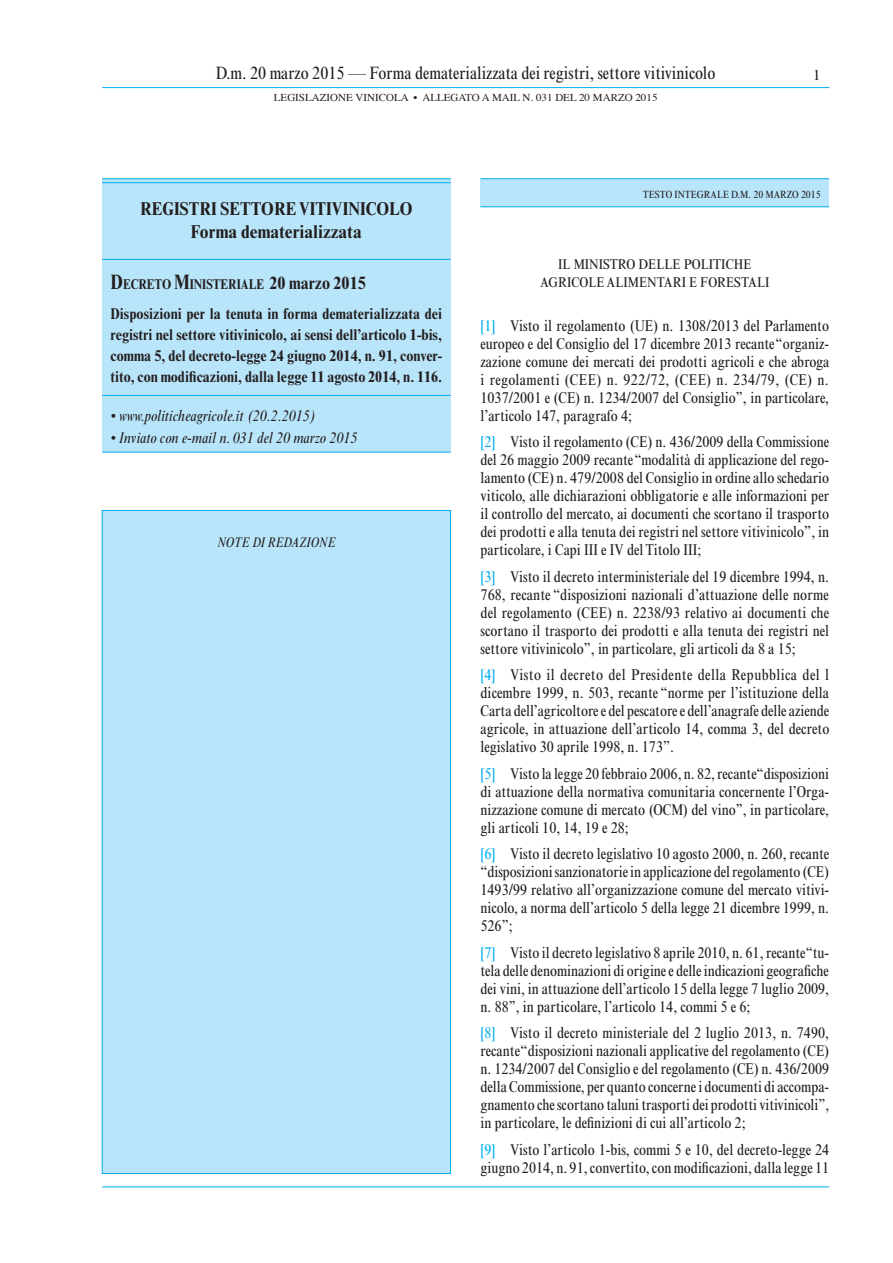
<style>
.page{position:relative;width:893px;height:1263px;background:#fff}
.page>*{position:absolute;margin:0;border:0;box-sizing:border-box;transform-origin:0 0}
.t1{font:700 condensed 18.75px "Times New Roman";color:#231f20;scale:1.05 1}
.t2{font:condensed 18px "Times New Roman";color:#231f20}
._1_Premesse{font:condensed 15.75px/18px "Times New Roman";color:#231f20;text-align:justify}
.t3{font:700 condensed 15.75px/21px "Times New Roman";color:#231f20;text-align:justify}
._4_Note_redazione{font:italic condensed 15.75px "Times New Roman";color:#231f20}
.t4{font:15px "Times";color:#231f20;scale:1.05 1}
.t5{font:condensed 14.25px "Times New Roman";color:#231f20;scale:1.05 1}
.t6{font:700 condensed 14.25px "Times New Roman";color:#231f20}
.t7{font:italic condensed 14.25px "Times New Roman";color:#231f20}
.t8{font:10.5px "Times";color:#231f20;scale:1.05 1}
.t9{font:condensed 10.5px "Times New Roman";color:#231f20;scale:1.05 1}
.s1{font-size:21px}
.s2{font-size:18px}
.s3{color:#00aeef}
</style>
<div class="page">
<hr style="left:102px;top:1186px;width:727px;height:1px;background:#00aeef">
<hr style="left:102px;top:87px;width:727px;height:1px;background:#00aeef">
<div style="left:102px;top:510px;width:349px;height:663px;background:#b9e5fa"></div>
<div style="left:102px;top:179px;width:349px;height:273px;background:#b9e5fa"></div>
<hr style="left:102px;top:178px;width:349px;height:1px;background:#00aeef">
<hr style="left:102px;top:182px;width:349px;height:1px;background:#00aeef">
<div style="left:481px;top:179px;width:348px;height:28px;background:#b9e5fa"></div>
<hr style="left:481px;top:178px;width:348px;height:1px;background:#00aeef">
<hr style="left:481px;top:207px;width:348px;height:1px;background:#00aeef">
<hr style="left:102px;top:259px;width:349px;height:1px;background:#00aeef">
<hr style="left:102px;top:395px;width:349px;height:1px;background:#00aeef">
<hr style="left:102px;top:452px;width:349px;height:1px;background:#00aeef">
<p class="t2" style="left:216px;top:63px;width:501px">D.m. 20 marzo 2015 — Forma dematerializzata dei registri, settore vitivinicolo</p>
<p class="t4" style="left:813px;top:61px;width:9px">1</p>
<p class="t8" style="left:274px;top:88px;width:367px">LEGISLAZIONE VINICOLA • ALLEGATO A MAIL N. 031 DEL 20 MARZO 2015</p>
<p class="t1" style="left:140px;top:198px;width:261px">REGISTRI SETTORE VITIVINICOLO</p>
<p class="t1" style="left:191px;top:220px;width:164px">Forma dematerializzata</p>
<p class="t6" style="left:111px;top:276px;width:257px"><span class="s1">D</span>ECRETO <span class="s1">M</span>INISTERIALE <span class="s2">20 marzo 2015</span></p>
<p class="t3" style="left:111px;top:303px;width:333px">Disposizioni per la tenuta in forma dematerializzata dei registri nel settore vitivinicolo, ai sensi dell’articolo 1-bis, comma 5, del decreto-legge 24 giugno 2014, n. 91, conver&shy;tito, con modificazioni, dalla legge 11 agosto 2014, n. 116.</p>
<p class="_4_Note_redazione" style="left:111px;top:407px;width:207px">• www.politicheagricole.it (20.2.2015)</p>
<p class="_4_Note_redazione" style="left:111px;top:429px;width:248px">• Inviato con e-mail n. 031 del 20 marzo 2015</p>
<p class="t7" style="left:217px;top:534px;width:120px">NOTE DI REDAZIONE</p>
<p class="t9" style="left:643px;top:188px;width:171px">TESTO INTEGRALE D.M. 20 MARZO 2015</p>
<p class="t5" style="left:558px;top:256px;width:186px">IL MINISTRO DELLE POLITICHE</p>
<p class="t5" style="left:540px;top:274px;width:220px">AGRICOLE ALIMENTARI E FORESTALI</p>
<p class="_1_Premesse" style="left:480px;top:316px;width:350px"><span class="s3">[1]</span> Visto il regolamento (UE) n. 1308/2013 del Parlamento europeo e del Consiglio del 17 dicembre 2013 recante “organiz&shy;zazione comune dei mercati dei prodotti agricoli e che abroga i regolamenti (CEE) n. 922/72, (CEE) n. 234/79, (CE) n.<br>1037/2001 e (CE) n. 1234/2007 del Consiglio”, in particolare, l’articolo 147, paragrafo 4;</p>
<p class="_1_Premesse" style="left:480px;top:433px;width:350px"><span class="s3">[2]</span> Visto il regolamento (CE) n. 436/2009 della Commissione del 26 maggio 2009 recante “modalità di applicazione del rego&shy;lamento (CE) n. 479/2008 del Consiglio in ordine allo schedario viticolo, alle dichiarazioni obbligatorie e alle informazioni per il controllo del mercato, ai documenti che scortano il trasporto dei prodotti e alla tenuta dei registri nel settore vitivinicolo”, in particolare, i Capi III e IV del Titolo III;</p>
<p class="_1_Premesse" style="left:480px;top:567px;width:350px"><span class="s3">[3]</span> Visto il decreto interministeriale del 19 dicembre 1994, n.<br>768, recante “disposizioni nazionali d’attuazione delle norme del regolamento (CEE) n. 2238/93 relativo ai documenti che scortano il trasporto dei prodotti e alla tenuta dei registri nel settore vitivinicolo”, in particolare, gli articoli da 8 a 15;</p>
<p class="_1_Premesse" style="left:480px;top:666px;width:350px"><span class="s3">[4]</span> Visto il decreto del Presidente della Repubblica del l dicembre 1999, n. 503, recante “norme per l’istituzione della Carta dell’agricoltore e del pescatore e dell’anagrafe delle aziende agricole, in attuazione dell’articolo 14, comma 3, del decreto legislativo 30 aprile 1998, n. 173”.</p>
<p class="_1_Premesse" style="left:480px;top:764px;width:350px"><span class="s3">[5]</span> Visto la legge 20 febbraio 2006, n. 82, recante “disposizioni di attuazione della normativa comunitaria concernente l’Orga&shy;nizzazione comune di mercato (OCM) del vino’’, in particolare, gli articoli 10, 14, 19 e 28;</p>
<p class="_1_Premesse" style="left:480px;top:845px;width:350px"><span class="s3">[6]</span> Visto il decreto legislativo 10 agosto 2000, n. 260, recante “disposizioni sanzionatorie in applicazione del regolamento (CE)<br>1493/99 relativo all’organizzazione comune del mercato vitivi&shy;nicolo, a norma dell’articolo 5 della legge 21 dicembre 1999, n.<br>526”;</p>
<p class="_1_Premesse" style="left:480px;top:943px;width:350px"><span class="s3">[7]</span> Visto il decreto legislativo 8 aprile 2010, n. 61, recante “tu&shy;tela delle denominazioni di origine e delle indicazioni geografiche dei vini, in attuazione dell’articolo 15 della legge 7 luglio 2009, n. 88’’, in particolare, l’articolo 14, commi 5 e 6;</p>
<p class="_1_Premesse" style="left:480px;top:1024px;width:350px"><span class="s3">[8]</span> Visto il decreto ministeriale del 2 luglio 2013, n. 7490, recante “disposizioni nazionali applicative del regolamento (CE) n. 1234/2007 del Consiglio e del regolamento (CE) n. 436/2009 della Commissione, per quanto concerne i documenti di accompa&shy;gnamento che scortano taluni trasporti dei prodotti vitivinicoli”, in particolare, le definizioni di cui all’articolo 2;</p>
<p class="_1_Premesse" style="left:480px;top:1140px;width:350px"><span class="s3">[9]</span> Visto l’articolo 1-bis, commi 5 e 10, del decreto-legge 24 giugno 2014, n. 91, convertito, con modificazioni, dalla legge 11</p>
</div>
